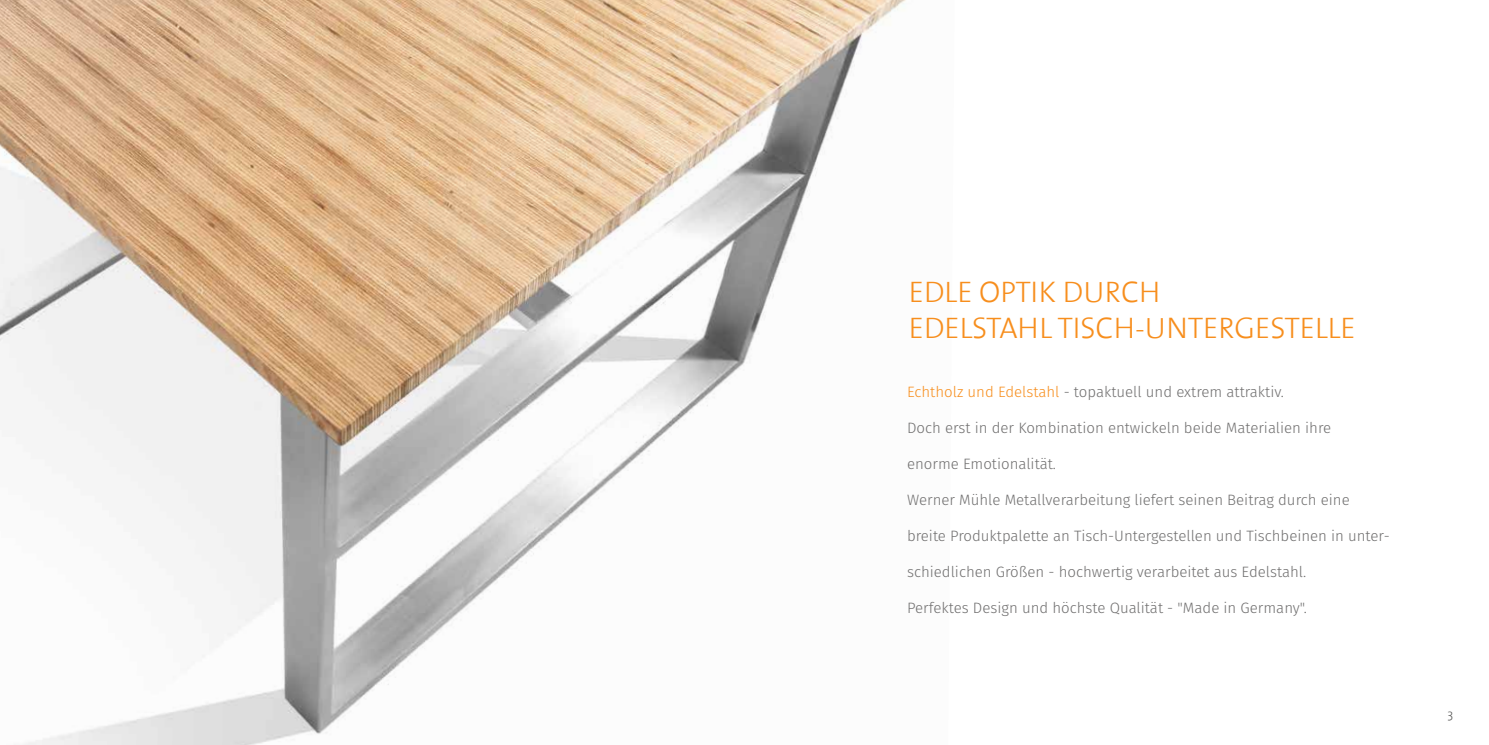
<style>
.page{position:relative;width:1489px;height:745px;background:#fff}
.page>*{position:absolute;margin:0;border:0;box-sizing:border-box;transform-origin:0 0}
.t1{font:300 30px/36px "The Mix 3";color:#f78e1d}
.t2{font:300 15px "Fira Sans";color:#706f6f}
.t3{font:300 12.5px "The Mix 3";color:#575756}
.s1{color:#f78e1d}
</style>
<div class="page">
<img style="left:0;top:0;width:906px;height:744px">
<h1 class="t1" style="left:908px;top:273px;width:448px">EDLE OPTIK DURCH<br>EDELSTAHL TISCH-UNTERGESTELLE</h1>
<p class="t2" style="left:907px;top:381px;width:378px"><span class="s1">Echtholz und Edelstahl</span> - topaktuell und extrem attraktiv.</p>
<p class="t2" style="left:907px;top:417px;width:425px">Doch erst in der Kombination entwickeln beide Materialien ihre</p>
<p class="t2" style="left:907px;top:453px;width:150px">enorme Emotionalität.</p>
<p class="t2" style="left:907px;top:489px;width:444px">Werner Mühle Metallverarbeitung liefert seinen Beitrag durch eine</p>
<p class="t2" style="left:907px;top:525px;width:484px">breite Produktpalette an Tisch-Untergestellen und Tischbeinen in unter-</p>
<p class="t2" style="left:907px;top:561px;width:401px">schiedlichen Größen - hochwertig verarbeitet aus Edelstahl.</p>
<p class="t2" style="left:907px;top:597px;width:401px">Perfektes Design und höchste Qualität - "Made in Germany".</p>
<p class="t3" style="left:1447px;top:703px;width:7px">3</p>
</div>
